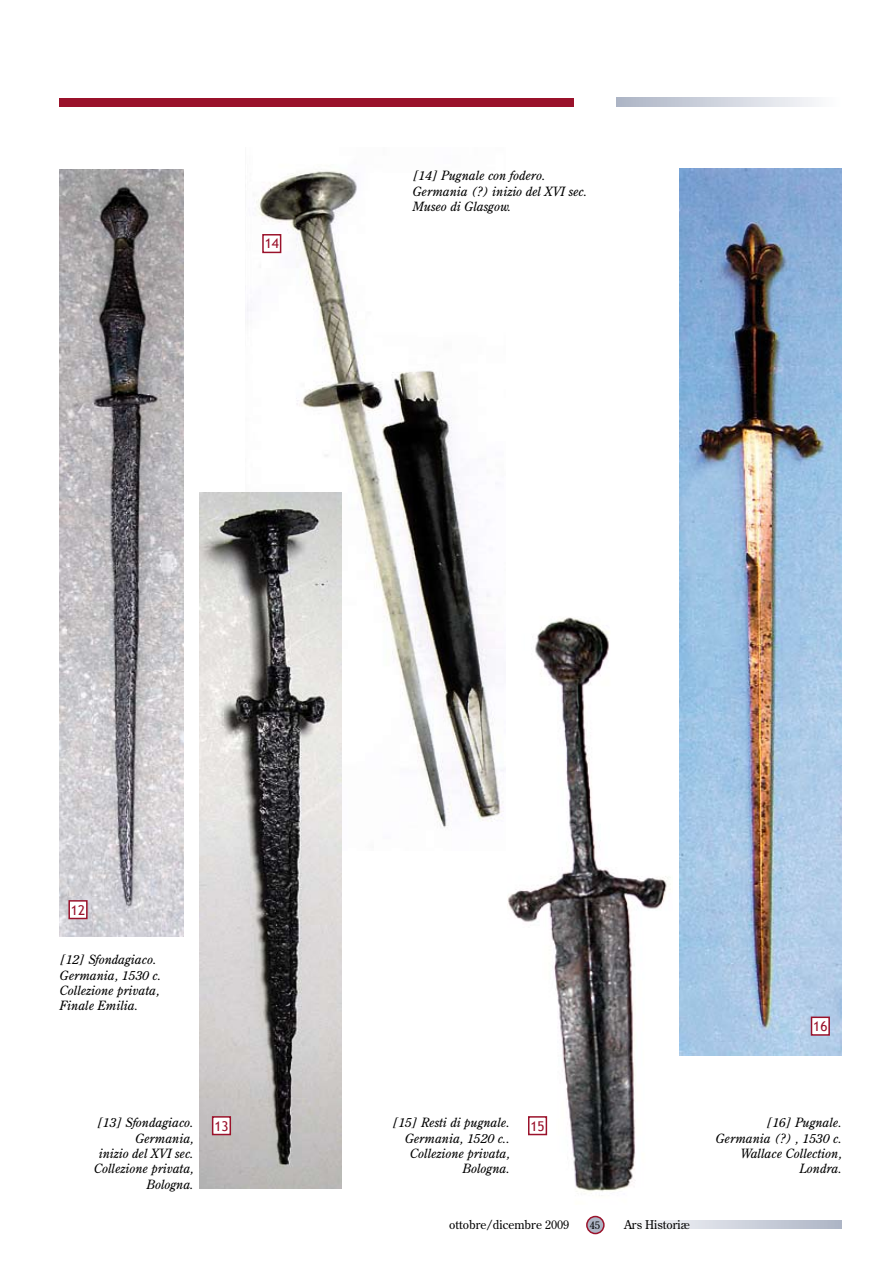
<style>
.page{position:relative;width:893px;height:1263px;background:#fff}
.page>*{position:absolute;margin:0;border:0;box-sizing:border-box;transform-origin:0 0}
.t1{font:13.5px "Trebuchet MS";color:#9a122b}
.t2{font:italic 12.75px/15.3px "Century Old Style";color:#000;text-align:right}
.t3{font:12px "Century Old Style";color:#000}
.t4{font:10.5px "Century Old Style";color:#000}
</style>
<div class="page">
<img style="left:507px;top:617px;width:164px;height:575px">
<img style="left:246px;top:171px;width:258px;height:657px">
<div style="left:587px;top:1216px;width:17px;height:17px;background:#acb4c4;border-radius:50%"></div>
<div style="left:586px;top:1216px;width:19px;height:18px;border:2px solid #9a122b;border-radius:50%"></div>
<svg style="left:644px;top:1220px;width:198px;height:9px;background:#cfd4de"></svg>
<svg style="left:617px;top:98px;width:199px;height:8px;background:#cfd4de"></svg>
<div style="left:60px;top:98px;width:514px;height:8px;background:#9a122b"></div>
<img style="left:60px;top:170px;width:124px;height:766px">
<img style="left:200px;top:493px;width:142px;height:695px">
<img style="left:679px;top:169px;width:163px;height:886px">
<div style="left:69px;top:901px;width:18px;height:17px;background:#fff"></div>
<div style="left:68px;top:900px;width:20px;height:19px;border:2px solid #9a122b"></div>
<div style="left:213px;top:1117px;width:17px;height:17px;background:#fff"></div>
<div style="left:212px;top:1116px;width:19px;height:19px;border:2px solid #9a122b"></div>
<div style="left:529px;top:1117px;width:17px;height:17px;background:#fff"></div>
<div style="left:528px;top:1116px;width:19px;height:19px;border:2px solid #9a122b"></div>
<div style="left:811px;top:1017px;width:18px;height:18px;background:#fff"></div>
<div style="left:811px;top:1016px;width:19px;height:20px;border:2px solid #9a122b"></div>
<div style="left:263px;top:235px;width:18px;height:17px;background:#fff"></div>
<div style="left:262px;top:234px;width:19px;height:19px;border:2px solid #9a122b"></div>
<p class="t1" style="left:265px;top:236px;width:16px">14</p>
<p class="t2" style="left:412px;top:168px;width:176px;text-align:left">[14] Pugnale con fodero.<br>Germania (?) inizio del XVI sec.<br>Museo di Glasgow.</p>
<p class="t1" style="left:71px;top:902px;width:16px">12</p>
<p class="t2" style="left:60px;top:952px;width:103px;text-align:left">[12] Sfondagiaco.<br>Germania, 1530 c.<br>Collezione privata,<br>Finale Emilia.</p>
<p class="t1" style="left:813px;top:1018px;width:16px">16</p>
<p class="t2" style="left:94px;top:1115px;width:101px">[13] Sfondagiaco.<br>Germania,<br>inizio del XVI sec.<br>Collezione privata,<br>Bologna.</p>
<p class="t1" style="left:214px;top:1118px;width:16px">13</p>
<p class="t2" style="left:392px;top:1115px;width:119px">[15] Resti di pugnale.<br>Germania, 1520 c..<br>Collezione privata,<br>Bologna.</p>
<p class="t1" style="left:530px;top:1118px;width:16px">15</p>
<p class="t2" style="left:715px;top:1115px;width:128px">[16] Pugnale.<br>Germania (?) , 1530 c.<br>Wallace Collection,<br>Londra.</p>
<p class="t3" style="left:449px;top:1217px;width:122px">ottobre/dicembre 2009</p>
<p class="t4" style="left:590px;top:1218px;width:12px">45</p>
<p class="t3" style="left:624px;top:1217px;width:67px">Ars Historiæ</p>
</div>
